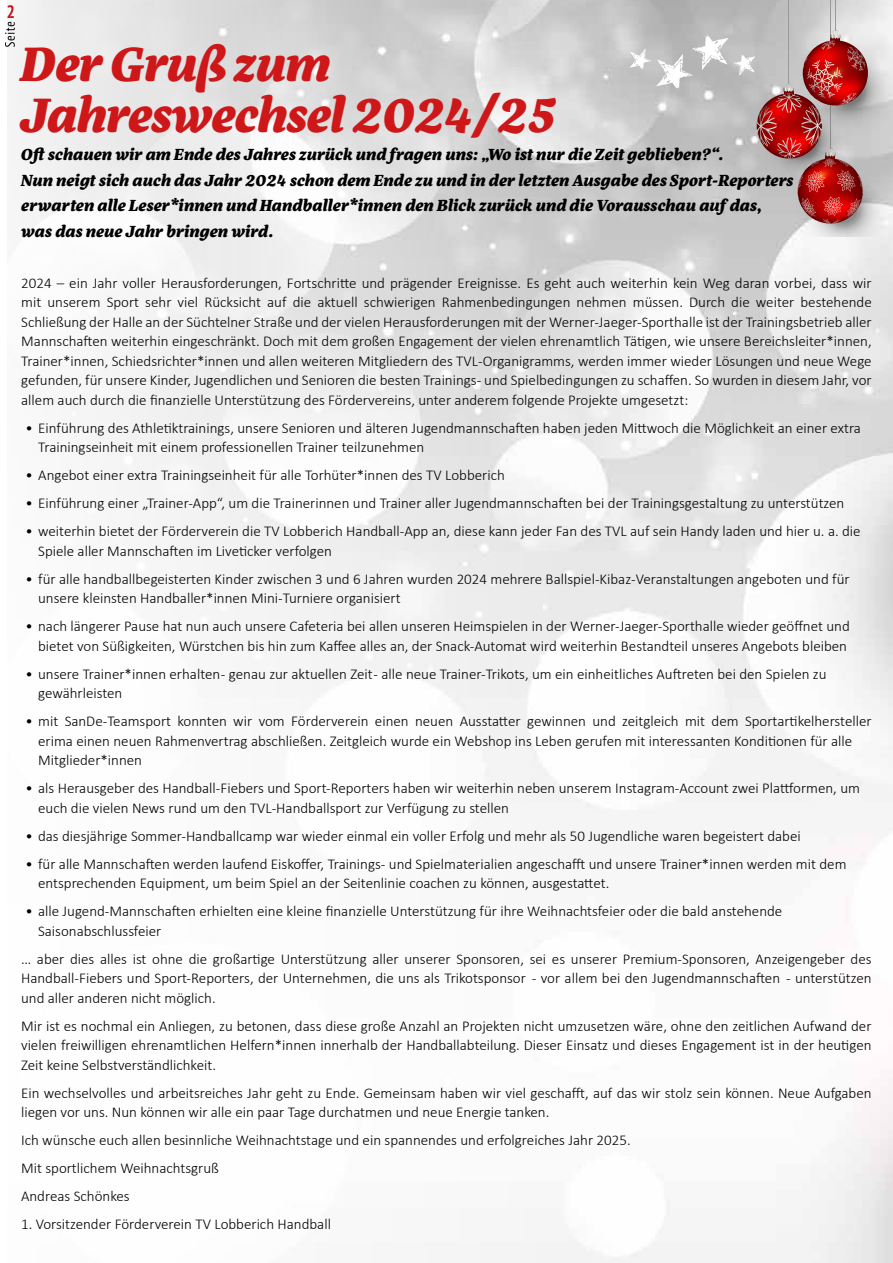
<style>
.page{position:relative;width:893px;height:1263px;background:#fff}
.page>*{position:absolute;margin:0;border:0;box-sizing:border-box;transform-origin:0 0}
.t1{font:italic 800 49.5px/51px "Eskorte Latin";letter-spacing:-.02em;color:#cd1719}
.t2{font:italic 800 16.5px/25.5px "Eskorte Latin";color:#000}
.t3{font:300 15px/19.5px "Calibri";color:#000}
</style>
<div class="page">
<hr style="left:830px;top:0;width:1px;height:148px;background:#999">
<hr style="left:835px;top:0;width:1px;height:30px;background:#999">
<hr style="left:788px;top:0;width:1px;height:83px;background:#999">
<svg style="left:5px;top:5px;width:10px;height:42px"></svg>
<svg style="left:629px;top:30px;width:264px;height:206px;background:#c1a7a7"></svg>
<h1 class="t1" style="left:21px;top:34px;width:537px">Der Gruß zum<br>Jahreswechsel 2024/25</h1>
<p class="t2" style="left:21px;top:140px;width:774px">Oft schauen wir am Ende des Jahres zurück und fragen uns: „Wo ist nur die Zeit geblieben?“.<br>Nun neigt sich auch das Jahr 2024 schon dem Ende zu und in der letzten Ausgabe des Sport-Reporters erwarten alle Leser*innen und Handballer*innen den Blick zurück und die Vorausschau auf das, was das neue Jahr bringen wird.</p>
<p class="t3" style="left:21px;top:273px;width:852px;text-align:justify">2024 – ein Jahr voller Herausforderungen, Fortschritte und prägender Ereignisse. Es geht auch weiterhin kein Weg daran vorbei, dass wir mit unserem Sport sehr viel Rücksicht auf die aktuell schwierigen Rahmenbedingungen nehmen müssen. Durch die weiter bestehende Schließung der Halle an der Süchtelner Straße und der vielen Herausforderungen mit der Werner-Jaeger-Sporthalle ist der Trainingsbetrieb aller Mannschaften weiterhin eingeschränkt. Doch mit dem großen Engagement der vielen ehrenamtlich Tätigen, wie unsere Bereichsleiter*innen, Trainer*innen, Schiedsrichter*innen und allen weiteren Mitgliedern des TVL-Organigramms, werden immer wieder Lösungen und neue Wege gefunden, für unsere Kinder, Jugendlichen und Senioren die besten Trainings- und Spielbedingungen zu schaffen. So wurden in diesem Jahr, vor allem auch durch die finanzielle Unterstützung des Fördervereins, unter anderem folgende Projekte umgesetzt:</p>
<p class="t3" style="left:38px;top:418px;width:824px;text-indent:-13px">• Einführung des Athletiktrainings, unsere Senioren und älteren Jugendmannschaften haben jeden Mittwoch die Möglichkeit an einer extra<br>Trainingseinheit mit einem professionellen Trainer teilzunehmen</p>
<p class="t3" style="left:25px;top:465px;width:481px">• Angebot einer extra Trainingseinheit für alle Torhüter*innen des TV Lobberich</p>
<p class="t3" style="left:25px;top:493px;width:820px">• Einführung einer „Trainer-App“, um die Trainerinnen und Trainer aller Jugendmannschaften bei der Trainingsgestaltung zu unterstützen</p>
<p class="t3" style="left:38px;top:521px;width:824px;text-indent:-13px">• weiterhin bietet der Förderverein die TV Lobberich Handball-App an, diese kann jeder Fan des TVL auf sein Handy laden und hier u. a. die<br>Spiele aller Mannschaften im Liveticker verfolgen</p>
<p class="t3" style="left:38px;top:569px;width:813px;text-indent:-13px">• für alle handballbegeisterten Kinder zwischen 3 und 6 Jahren wurden 2024 mehrere Ballspiel-Kibaz-Veranstaltungen angeboten und für unsere kleinsten Handballer*innen Mini-Turniere organisiert</p>
<p class="t3" style="left:25px;top:616px;width:826px;text-align:right">• nach längerer Pause hat nun auch unsere Cafeteria bei allen unseren Heimspielen in der Werner-Jaeger-Sporthalle wieder geöffnet und bietet von Süßigkeiten, Würstchen bis hin zum Kaffee alles an, der Snack-Automat wird weiterhin Bestandteil unseres Angebots bleiben</p>
<p class="t3" style="left:38px;top:664px;width:790px;text-indent:-13px">• unsere Trainer*innen erhalten - genau zur aktuellen Zeit - alle neue Trainer-Trikots, um ein einheitliches Auftreten bei den Spielen zu gewährleisten</p>
<p class="t3" style="left:38px;top:711px;width:835px;text-indent:-13px">• mit SanDe-Teamsport konnten wir vom Förderverein einen neuen Ausstatter gewinnen und zeitgleich mit dem Sportartikelhersteller erima einen neuen Rahmenvertrag abschließen. Zeitgleich wurde ein Webshop ins Leben gerufen mit interessanten Konditionen für alle<br>Mitglieder*innen</p>
<p class="t3" style="left:38px;top:778px;width:823px;text-indent:-13px">• als Herausgeber des Handball-Fiebers und Sport-Reporters haben wir weiterhin neben unserem Instagram-Account zwei Plattformen, um euch die vielen News rund um den TVL-Handballsport zur Verfügung zu stellen</p>
<p class="t3" style="left:25px;top:826px;width:777px">• das diesjährige Sommer-Handballcamp war wieder einmal ein voller Erfolg und mehr als 50 Jugendliche waren begeistert dabei</p>
<p class="t3" style="left:38px;top:854px;width:810px;text-indent:-13px">• für alle Mannschaften werden laufend Eiskoffer, Trainings- und Spielmaterialien angeschafft und unsere Trainer*innen werden mit dem entsprechenden Equipment, um beim Spiel an der Seitenlinie coachen zu können, ausgestattet.</p>
<p class="t3" style="left:38px;top:901px;width:746px;text-indent:-13px">• alle Jugend-Mannschaften erhielten eine kleine finanzielle Unterstützung für ihre Weihnachtsfeier oder die bald anstehende<br>Saisonabschlussfeier</p>
<p class="t3" style="left:21px;top:949px;width:852px;text-align:justify">… aber dies alles ist ohne die großartige Unterstützung aller unserer Sponsoren, sei es unserer Premium-Sponsoren, Anzeigengeber des Handball-Fiebers und Sport-Reporters, der Unternehmen, die uns als Trikotsponsor - vor allem bei den Jugendmannschaften - unterstützen und aller anderen nicht möglich.</p>
<p class="t3" style="left:21px;top:1016px;width:852px;text-align:justify">Mir ist es nochmal ein Anliegen, zu betonen, dass diese große Anzahl an Projekten nicht umzusetzen wäre, ohne den zeitlichen Aufwand der vielen freiwilligen ehrenamtlichen Helfern*innen innerhalb der Handballabteilung. Dieser Einsatz und dieses Engagement ist in der heutigen Zeit keine Selbstverständlichkeit.</p>
<p class="t3" style="left:21px;top:1083px;width:852px">Ein wechselvolles und arbeitsreiches Jahr geht zu Ende. Gemeinsam haben wir viel geschafft, auf das wir stolz sein können. Neue Aufgaben liegen vor uns. Nun können wir alle ein paar Tage durchatmen und neue Energie tanken.</p>
<p class="t3" style="left:21px;top:1126px;width:611px;line-height:28px">Ich wünsche euch allen besinnliche Weihnachtstage und ein spannendes und erfolgreiches Jahr 2025.<br>Mit sportlichem Weihnachtsgruß<br>Andreas Schönkes</p>
<p class="t3" style="left:21px;top:1214px;width:311px">1. Vorsitzender Förderverein TV Lobberich Handball</p>
</div>
